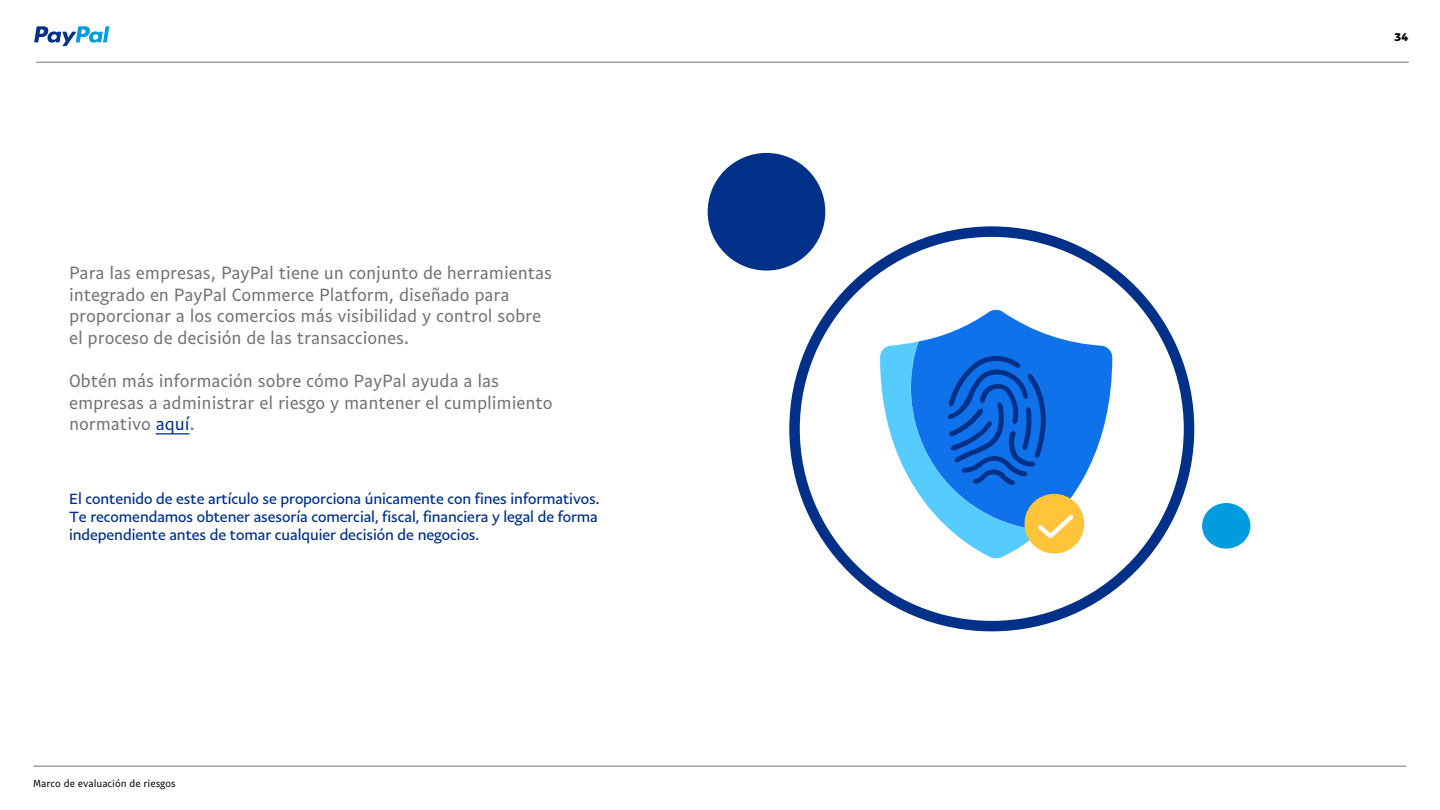
<style>
.page{position:relative;width:1440px;height:810px;background:#fff}
.page>*{position:absolute;margin:0;border:0;box-sizing:border-box;transform-origin:0 0}
.t1{font:18px/21.6px "Pay Pal Sans Small";letter-spacing:-.005em;color:#767171}
.t2{font:15px/18px "Pay Pal Sans Big";letter-spacing:-.005em;color:#003087;text-align:justify}
.t3{font:700 12px "Pay Pal Sans Small";color:#000}
.t4{font:10.5px "Pay Pal Sans Small";color:#000}
.s1{color:#003087}
</style>
<div class="page">
<div style="left:711px;top:156px;width:111px;height:111px;background:#003087;border-radius:50%"></div>
<div style="left:1202px;top:503px;width:48px;height:46px;background:#009cde;border-radius:50%"></div>
<div style="left:789px;top:226px;width:405px;height:405px;border:10px solid #003087;border-radius:50%"></div>
<div style="left:708px;top:153px;width:117px;height:118px;border:7px solid #003087;border-radius:50%"></div>
<hr style="left:36px;top:62px;width:1373px;height:1px;background:#767171">
<svg style="left:34px;top:26px;width:75px;height:20px"></svg>
<hr style="left:156px;top:433px;width:34px;height:1px;background:#003087">
<svg style="left:880px;top:310px;width:232px;height:249px"></svg>
<hr style="left:33px;top:766px;width:1373px;height:1px;background:#767171">
<hr style="left:218px;top:558px;width:308px;height:1px;background:#e557b4">
<p class="t1" style="left:69px;top:262px;width:485px">Para las empresas, PayPal tiene un conjunto de herramientas integrado en PayPal Commerce Platform, diseñado para proporcionar a los comercios más visibilidad y control sobre el proceso de decisión de las transacciones.</p>
<p class="t1" style="left:69px;top:370px;width:485px">Obtén más información sobre cómo PayPal ayuda a las empresas a administrar el riesgo y mantener el cumplimiento normativo <span class="s1">aquí</span>.</p>
<p class="t2" style="left:69px;top:489px;width:532px">El contenido de este artículo se proporciona únicamente con fines informativos.<br>Te recomendamos obtener asesoría comercial, fiscal, financiera y legal de forma independiente antes de tomar cualquier decisión de negocios.</p>
<p class="t4" style="left:33px;top:777px;width:144px">Marco de evaluación de riesgos</p>
<p class="t3" style="left:1394px;top:29px;width:15px">34</p>
</div>
